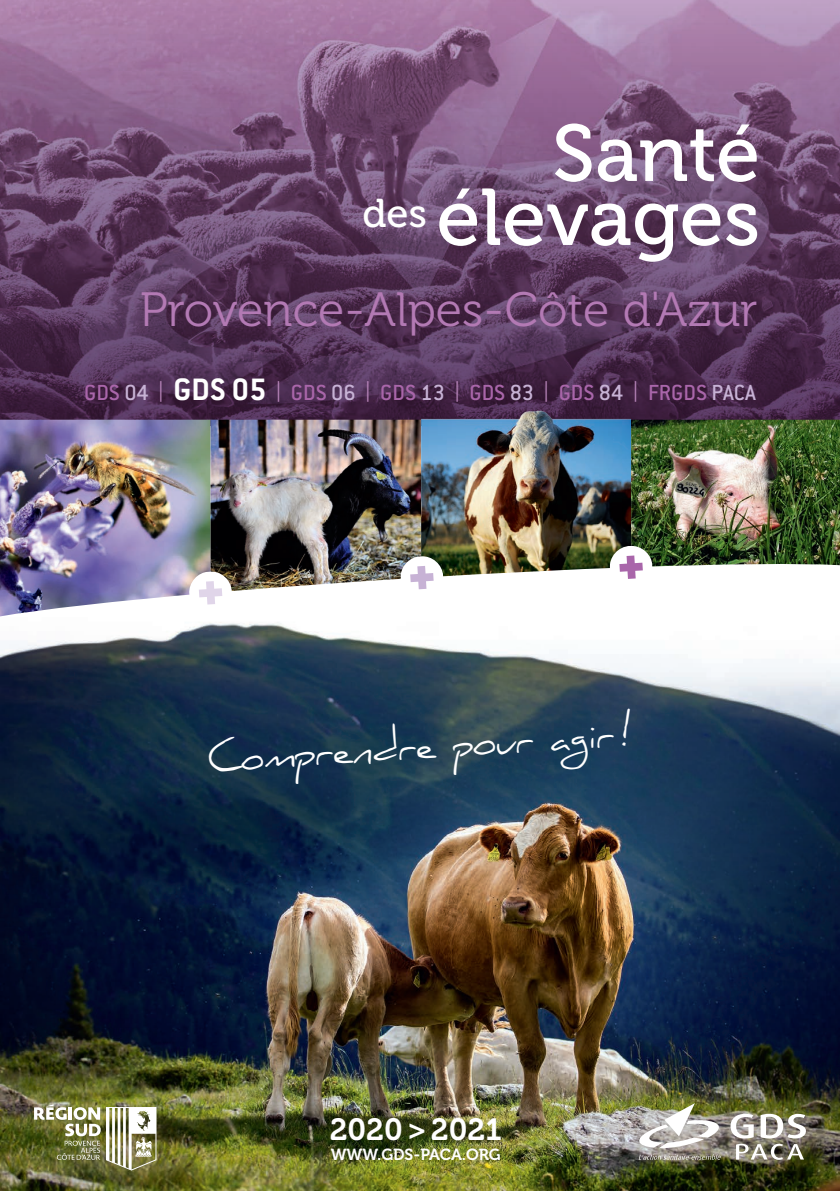
<style>
.page{position:relative;width:840px;height:1191px;background:#fff}
.page>*{position:absolute;margin:0;border:0;box-sizing:border-box;transform-origin:0 0}
.t1{font:80px/64px "Museo 500";color:#fff;text-align:right}
.t2{font:48px "Museo 300";color:#b37ab4}
.t3{font:40px "Daniel";color:#fff}
.t4{font:30.6px "Museo 700";letter-spacing:.005em;color:#fff}
.t5{font:500 24px "Conduit ITC";color:#a966aa}
.t6{font:16px "Museo 700";color:#fff}
.s1{color:#c7b2d5}
.s2{font-family:"DIN";font-weight:300;color:#ba87bc}
.s3{font-weight:700;font-size:34px;color:#fff}
</style>
<div class="page">
<img style="left:0;top:616px;width:839px;height:575px">
<img style="left:34px;top:1104px;width:123px;height:66px">
<img style="left:638px;top:1103px;width:167px;height:56px">
<svg style="left:0;top:0;width:839px;height:420px;background:#6e4c71"></svg>
<img style="left:0;top:420px;width:210px;height:196px">
<img style="left:210px;top:420px;width:211px;height:171px">
<img style="left:421px;top:408px;width:209px;height:169px">
<img style="left:630px;top:420px;width:209px;height:147px">
<svg style="left:188px;top:571px;width:44px;height:44px"></svg>
<svg style="left:399px;top:555px;width:45px;height:36px"></svg>
<svg style="left:608px;top:545px;width:44px;height:34px"></svg>
<h1 class="t1" style="left:362px;top:123px;width:399px">Santé<br><sup>des</sup> élevages</h1>
<h2 class="t2" style="left:140px;top:284px;width:619px">Provence-Alpes-Côte d'Azur</h2>
<p class="t5" style="left:84px;top:378px;width:673px">GDS <span class="s1">04</span> <span class="s2">|</span> <span class="s3">GDS 05</span> <span class="s2">|</span> GDS <span class="s1">06</span> <span class="s2">|</span> GDS <span class="s1">13</span> <span class="s2">|</span> GDS <span class="s1">83</span> <span class="s2">|</span> GDS <span class="s1">84</span> <span class="s2">|</span> FRGDS <span class="s1">PACA</span></p>
<h3 class="t3" style="left:206px;top:736px;width:427px;rotate:-4deg">Comprendre pour agir!</h3>
<p class="t4" style="left:329px;top:1112px;width:173px">2020&gt;2021</p>
<p class="t6" style="left:330px;top:1145px;width:171px">WWW.GDS-PACA.ORG</p>
</div>
